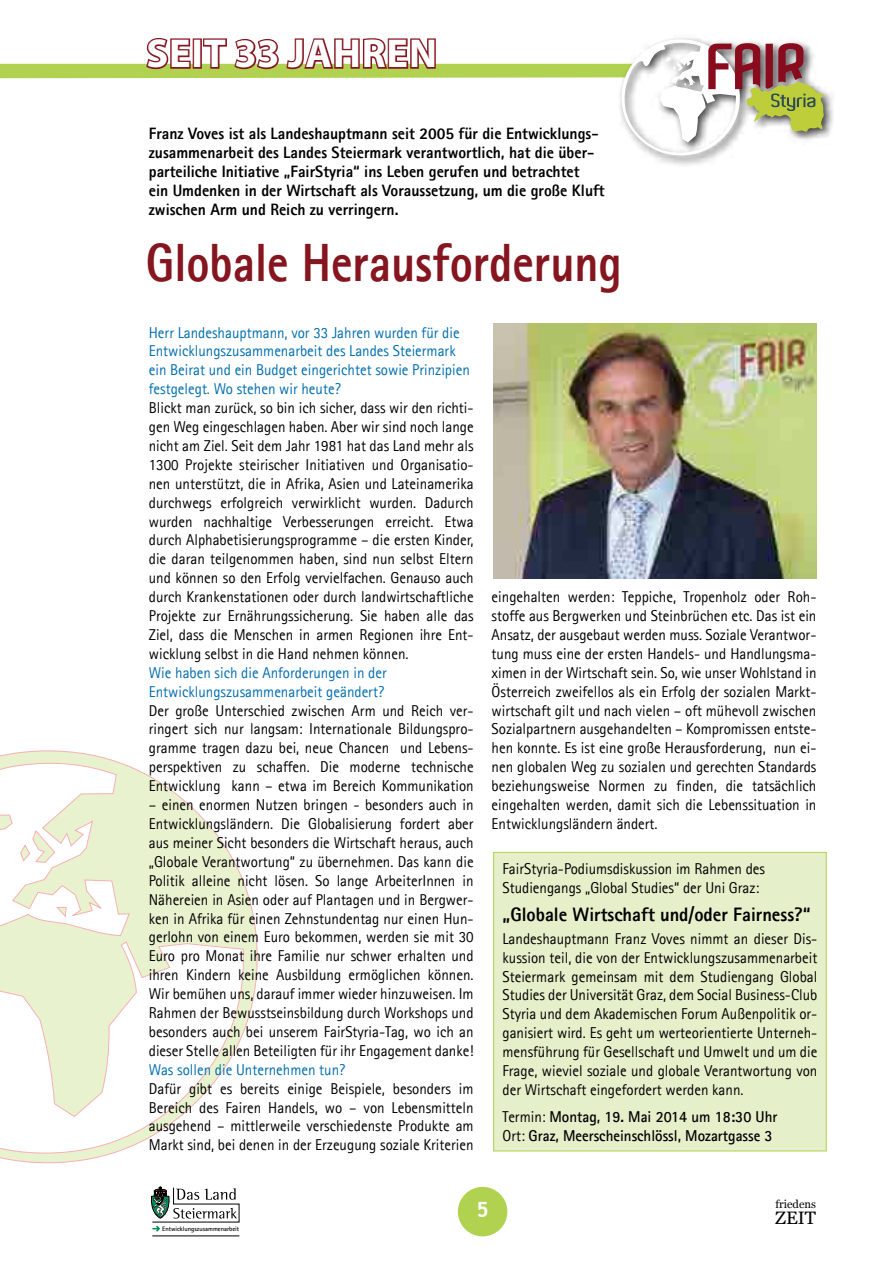
<style>
.page{position:relative;width:893px;height:1263px;background:#fff}
.page>*{position:absolute;margin:0;border:0;box-sizing:border-box;transform-origin:0 0}
.t1{font:800 54px "Agfa Rotis Sans Serif";color:#85151f;scale:.86 1}
.t2{font:700 40.5px "Myriad Pro";letter-spacing:.02em;color:#fff}
.t3{font:700 21px "Trebuchet MS";color:#fff}
.t4{font:800 19.5px "Agfa Rotis Sans Serif";color:#000;scale:.95 1}
.t5{font:18px "Georgia";color:#000}
.t6{font:800 16.5px/18.9px "Agfa Rotis Sans Serif";color:#000;scale:.95 1}
.t7{font:15.75px/18.9px "Agfa Rotis Sans Serif";color:#000;text-align:justify;scale:.95 1}
.t8{font:15.75px/18.9px "Agfa Rotis Sans Serif";color:#006eaf;scale:.95 1}
.t9{font:700 15.75px/18.9px "Agfa Rotis Sans Serif";color:#000;scale:.95 1}
.t10{font:11.25px "Georgia";color:#000}
.t11{font:700 6.45px "Agfa Rotis Sans Serif";color:#000}
.s1{font-weight:400}
</style>
<div class="page">
<svg style="left:0;top:750px;width:258px;height:413px"></svg>
<hr style="left:152px;top:1235px;width:87px;height:1px;background:#000">
<svg style="left:150px;top:1186px;width:90px;height:46px"></svg>
<div style="left:458px;top:1187px;width:49px;height:49px;background:#b0d250;border-radius:50%"></div>
<div style="left:617px;top:34px;width:217px;height:133px;background:#000;opacity:.75"></div>
<svg style="left:0;top:36px;width:826px;height:119px"></svg>
<img style="left:493px;top:323px;width:324px;height:256px">
<div style="left:494px;top:852px;width:332px;height:299px;background:#e5efc9"></div>
<div style="left:493px;top:852px;width:334px;height:299px;border:1px solid #b0d250"></div>
<h2 class="t2" style="left:146px;top:27px;width:292px">SEIT 33 JAHREN</h2>
<p class="t6" style="left:149px;top:124px;width:481px">Franz Voves ist als Landeshauptmann seit 2005 für die Entwicklungs&shy;zusammenarbeit des Landes Steiermark verantwortlich, hat die über&shy;parteiliche Initiative „FairStyria“ ins Leben gerufen und betrachtet<br>ein Umdenken in der Wirtschaft als Voraussetzung, um die große Kluft zwischen Arm und Reich zu verringern.</p>
<h1 class="t1" style="left:146px;top:228px;width:555px">Globale Herausforderung</h1>
<p class="t8" style="left:149px;top:323px;width:339px">Herr Landeshauptmann, vor 33 Jahren wurden für die Entwicklungszusammenarbeit des Landes Steiermark ein Beirat und ein Budget eingerichtet sowie Prinzipien festgelegt. Wo stehen wir heute?</p>
<p class="t7" style="left:149px;top:398px;width:343px">Blickt man zurück, so bin ich sicher, dass wir den richti&shy;gen Weg eingeschlagen haben. Aber wir sind noch lange nicht am Ziel. Seit dem Jahr 1981 hat das Land mehr als 1300 Projekte steirischer Initiativen und Organisatio&shy;nen unterstützt, die in Afrika, Asien und Lateinamerika durchwegs erfolgreich verwirklicht wurden. Dadurch wurden nachhaltige Verbesserungen erreicht. Etwa durch Alphabetisierungsprogramme – die ersten Kinder, die daran teilgenommen haben, sind nun selbst Eltern und können so den Erfolg vervielfachen. Genauso auch durch Krankenstationen oder durch landwirtschaftliche Projekte zur Ernährungssicherung. Sie haben alle das Ziel, dass die Menschen in armen Regionen ihre Ent&shy;wicklung selbst in die Hand nehmen können.</p>
<p class="t8" style="left:149px;top:663px;width:252px">Wie haben sich die Anforderungen in der<br>Entwicklungszusammenarbeit geändert?</p>
<p class="t7" style="left:149px;top:701px;width:343px">Der große Unterschied zwischen Arm und Reich ver&shy;ringert sich nur langsam: Internationale Bildungspro&shy;gramme tragen dazu bei, neue Chancen und Lebens&shy;perspektiven zu schaffen. Die moderne technische Entwicklung kann – etwa im Bereich Kommunikation</p>
<p class="t7" style="left:149px;top:795px;width:343px">– einen enormen Nutzen bringen - besonders auch in Entwicklungsländern. Die Globalisierung fordert aber aus meiner Sicht besonders die Wirtschaft heraus, auch „Globale Verantwortung“ zu übernehmen. Das kann die Politik alleine nicht lösen. So lange ArbeiterInnen in Nähereien in Asien oder auf Plantagen und in Bergwer&shy;ken in Afrika für einen Zehnstundentag nur einen Hun&shy;gerlohn von einem Euro bekommen, werden sie mit 30<br>Euro pro Monat ihre Familie nur schwer erhalten und ihren Kindern keine Ausbildung ermöglichen können.<br>Wir bemühen uns, darauf immer wieder hinzuweisen. Im Rahmen der Bewusstseinsbildung durch Workshops und besonders auch bei unserem FairStyria-Tag, wo ich an dieser Stelle allen Beteiligten für ihr Engagement danke!</p>
<p class="t8" style="left:149px;top:1060px;width:208px">Was sollen die Unternehmen tun?</p>
<p class="t7" style="left:149px;top:1079px;width:343px">Dafür gibt es bereits einige Beispiele, besonders im Bereich des Fairen Handels, wo – von Lebensmitteln ausgehend – mittlerweile verschiedenste Produkte am Markt sind, bei denen in der Erzeugung soziale Kriterien</p>
<p class="t7" style="left:492px;top:587px;width:343px">eingehalten werden: Teppiche, Tropenholz oder Roh&shy;stoffe aus Bergwerken und Steinbrüchen etc. Das ist ein Ansatz, der ausgebaut werden muss. Soziale Verantwor&shy;tung muss eine der ersten Handels- und Handlungsma&shy;ximen in der Wirtschaft sein. So, wie unser Wohlstand in Österreich zweifellos als ein Erfolg der sozialen Markt&shy;wirtschaft gilt und nach vielen – oft mühevoll zwischen Sozialpartnern ausgehandelten – Kompromissen entste&shy;hen konnte. Es ist eine große Herausforderung, nun ei&shy;nen globalen Weg zu sozialen und gerechten Standards beziehungsweise Normen zu finden, die tatsächlich eingehalten werden, damit sich die Lebenssituation in Entwicklungsländern ändert.</p>
<p class="t7" style="left:502px;top:859px;width:278px">FairStyria-Podiumsdiskussion im Rahmen des<br>Studiengangs „Global Studies“ der Uni Graz:</p>
<p class="t4" style="left:502px;top:901px;width:326px">„Globale Wirtschaft und/oder Fairness?“</p>
<p class="t7" style="left:502px;top:929px;width:333px">Landeshauptmann Franz Voves nimmt an dieser Dis&shy;kussion teil, die von der Entwicklungszusammenarbeit Steiermark gemeinsam mit dem Studiengang Global Studies der Universität Graz, dem Social Business-Club Styria und dem Akademischen Forum Außenpolitik or&shy;ganisiert wird. Es geht um werteorientierte Unterneh&shy;mensführung für Gesellschaft und Umwelt und um die Frage, wieviel soziale und globale Verantwortung von der Wirtschaft eingefordert werden kann.</p>
<p class="t9" style="left:502px;top:1107px;width:291px"><span class="s1">Termin:</span> Montag, 19. Mai 2014 um 18:30 Uhr<br><span class="s1">Ort:</span> Graz, Meerscheinschlössl, Mozartgasse 3</p>
<p class="t11" style="left:162px;top:1224px;width:79px">Entwicklungszusammenarbeit</p>
<h3 class="t3" style="left:476px;top:1196px;width:14px">5</h3>
<p class="t10" style="left:776px;top:1197px;width:42px">friedens</p>
<p class="t5" style="left:775px;top:1207px;width:42px">ZEIT</p>
</div>
